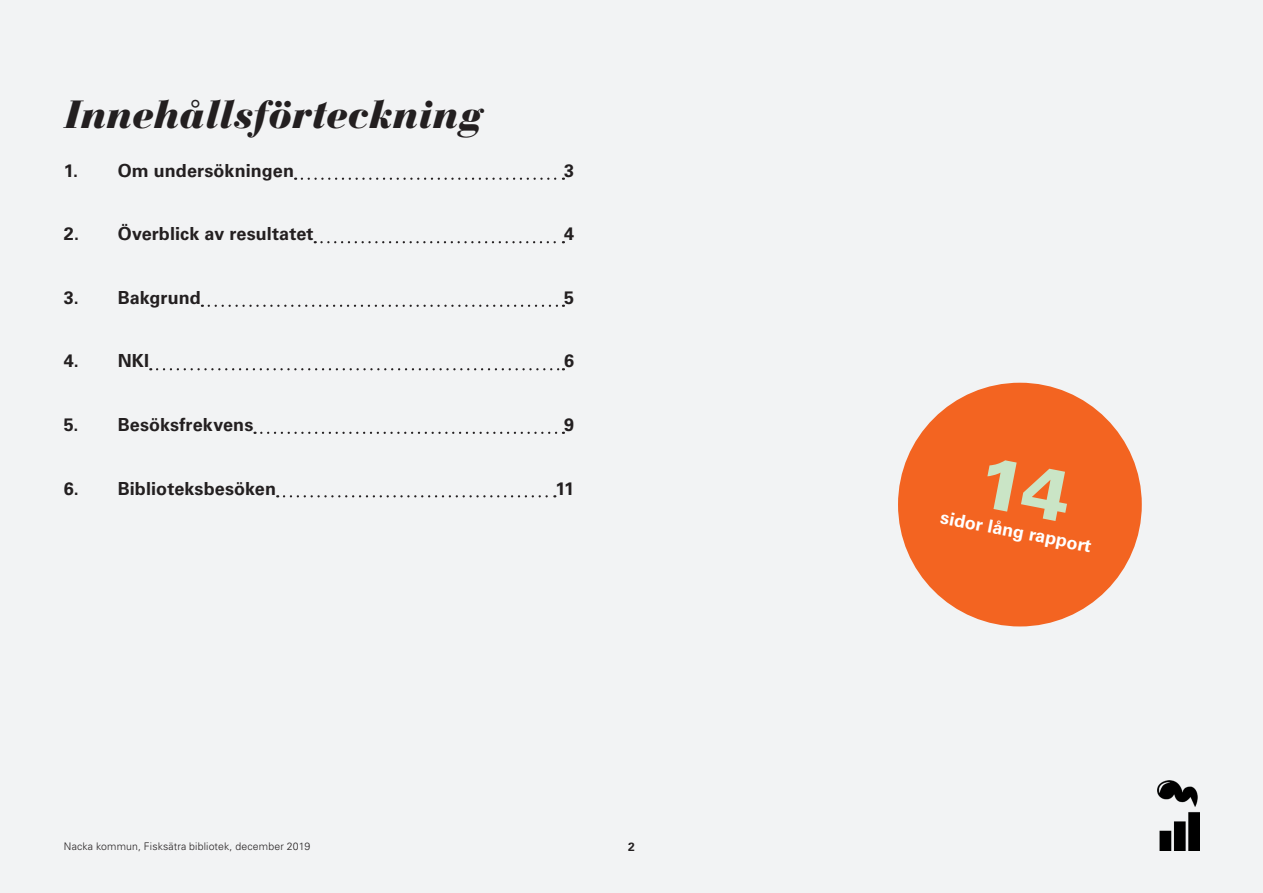
<style>
.page{position:relative;width:1263px;height:893px;background:#f2f3f4}
.page>*{position:absolute;margin:0;border:0;box-sizing:border-box;transform-origin:0 0}
.Sidrubrik_ej_toc{font:italic 900 39px "Bauer Bodoni Std";letter-spacing:-.01em;color:#231f20}
.t1{font:700 18px "Univers LT Std";letter-spacing:.005em;color:#231f20}
.citat_vit{font:700 18px "Univers LT Std";color:#fff}
.t2{font:700 12px "Univers LT Std";color:#231f20}
.t3{font:300 10.5px "Univers LT Std";letter-spacing:.015em;color:#231f20}
</style>
<div class="page">
<img style="left:1157px;top:780px;width:43px;height:70px">
<svg style="left:302px;top:178px;width:262px;height:2px"></svg>
<svg style="left:315px;top:241px;width:249px;height:2px"></svg>
<svg style="left:209px;top:305px;width:355px;height:2px"></svg>
<svg style="left:157px;top:368px;width:407px;height:2px"></svg>
<svg style="left:255px;top:432px;width:309px;height:2px"></svg>
<svg style="left:284px;top:495px;width:271px;height:2px"></svg>
<div style="left:898px;top:383px;width:244px;height:243px;background:#f36421;border-radius:50%"></div>
<p class="Sidrubrik_ej_toc" style="left:64px;top:90px;width:420px">Innehållsförteckning</p>
<p class="t1" style="left:64px;top:160px;width:232px">1. Om undersökningen</p>
<p class="t1" style="left:564px;top:160px;width:12px">3</p>
<p class="t1" style="left:64px;top:224px;width:251px">2. Överblick av resultatet</p>
<p class="t1" style="left:564px;top:224px;width:12px">4</p>
<p class="t1" style="left:64px;top:287px;width:138px">3. Bakgrund</p>
<p class="t1" style="left:564px;top:287px;width:12px">5</p>
<p class="t1" style="left:64px;top:351px;width:87px">4. NKI</p>
<p class="t1" style="left:564px;top:351px;width:12px">6</p>
<p class="t1" style="left:64px;top:414px;width:191px">5. Besöksfrekvens</p>
<p class="t1" style="left:564px;top:414px;width:12px">9</p>
<p class="t1" style="left:64px;top:478px;width:214px">6. Biblioteksbesöken</p>
<p class="t1" style="left:555px;top:478px;width:20px">11</p>
<p class="t3" style="left:64px;top:840px;width:248px">Nacka kommun, Fisksätra bibliotek, december 2019</p>
<p class="t2" style="left:628px;top:840px;width:8px">2</p>
<p class="citat_vit" style="left:943px;top:506px;width:155px;rotate:11deg">sidor lång rapport</p>
</div>
